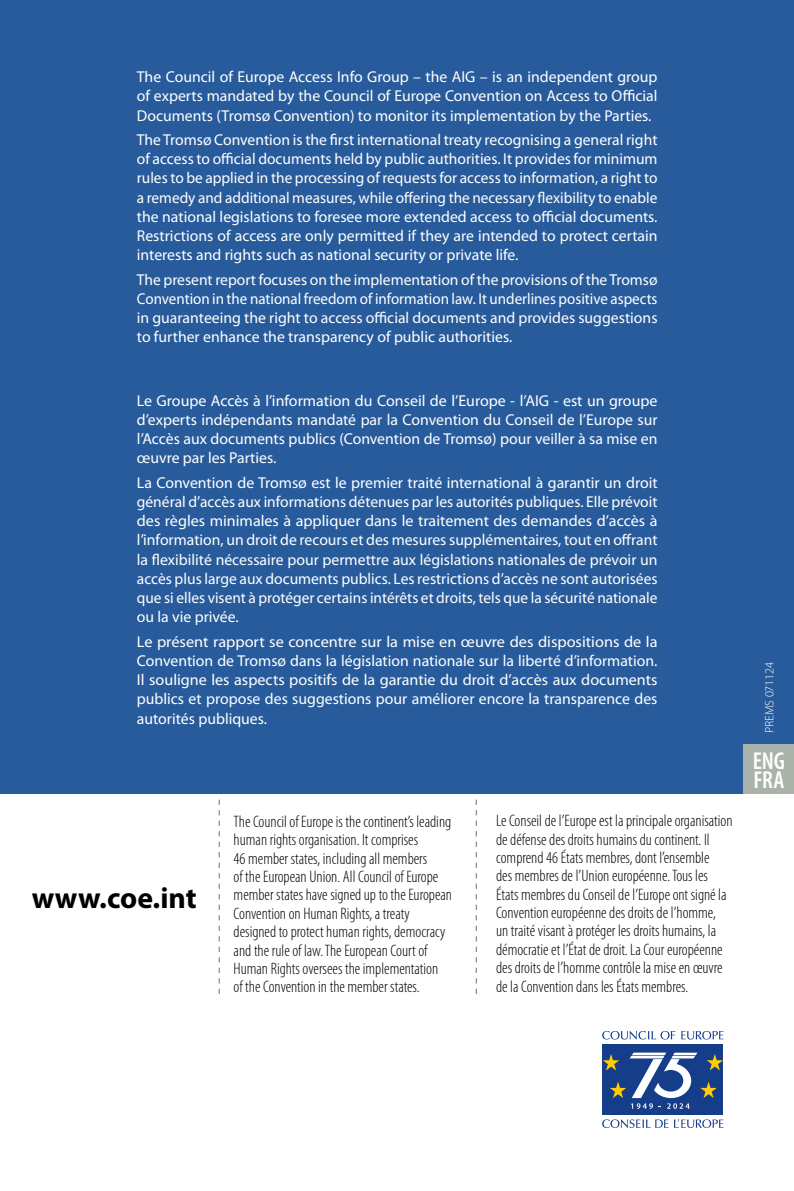
<style>
.page{position:relative;width:794px;height:1191px;background:#fff}
.page>*{position:absolute;margin:0;border:0;box-sizing:border-box;transform-origin:0 0}
.t1{font:700 29.75px "Myriad Pro";color:#000}
.t2{font:600 condensed 24.5px/19.2px "Myriad Pro";letter-spacing:-.01em;color:#fff}
.t3{font:300 condensed 16.62px/18.4px "Myriad Pro";color:#000}
.t4{font:15.75px/19.2px "Myriad Pro";color:#fff;text-align:justify}
.t5{font:300 12.25px "Myriad Pro";color:#fff}
</style>
<div class="page">
<div style="left:0;top:0;width:794px;height:794px;background:#275b9b"></div>
<div style="left:744px;top:744px;width:50px;height:50px;background:#a9b3a9"></div>
<svg style="left:219px;top:799px;width:1px;height:195px"></svg>
<svg style="left:476px;top:799px;width:1px;height:195px"></svg>
<svg style="left:681px;top:1031px;width:42px;height:8px"></svg>
<svg style="left:602px;top:1031px;width:73px;height:8px"></svg>
<svg style="left:674px;top:1119px;width:49px;height:9px"></svg>
<svg style="left:602px;top:1119px;width:66px;height:9px"></svg>
<div style="left:603px;top:1044px;width:120px;height:70px;background:#153d8a"></div>
<svg style="left:603px;top:1052px;width:120px;height:56px"></svg>
<p class="t4" style="left:137px;top:67px;width:522px">The Council of Europe Access Info Group – the AIG – is an independent group of experts mandated by the Council of Europe Convention on Access to Official Documents (Tromsø Convention) to monitor its implementation by the Parties.</p>
<p class="t4" style="left:137px;top:130px;width:522px">The Tromsø Convention is the first international treaty recognising a general right of access to official documents held by public authorities. It provides for minimum rules to be applied in the processing of requests for access to information, a right to a remedy and additional measures, while offering the necessary flexibility to enable the national legislations to foresee more extended access to official documents.<br>Restrictions of access are only permitted if they are intended to protect certain interests and rights such as national security or private life.</p>
<p class="t4" style="left:137px;top:269px;width:522px">The present report focuses on the implementation of the provisions of the Tromsø Convention in the national freedom of information law. It underlines positive aspects in guaranteeing the right to access official documents and provides suggestions to further enhance the transparency of public authorities.</p>
<p class="t4" style="left:137px;top:390px;width:522px">Le Groupe Accès à l’information du Conseil de l’Europe - l’AIG - est un groupe d’experts indépendants mandaté par la Convention du Conseil de l’Europe sur l’Accès aux documents publics (Convention de Tromsø) pour veiller à sa mise en œuvre par les Parties.</p>
<p class="t4" style="left:137px;top:472px;width:522px">La Convention de Tromsø est le premier traité international à garantir un droit général d’accès aux informations détenues par les autorités publiques. Elle prévoit des règles minimales à appliquer dans le traitement des demandes d’accès à l’information, un droit de recours et des mesures supplémentaires, tout en offrant la flexibilité nécessaire pour permettre aux législations nationales de prévoir un accès plus large aux documents publics. Les restrictions d’accès ne sont autorisées que si elles visent à protéger certains intérêts et droits, tels que la sécurité nationale ou la vie privée.</p>
<p class="t4" style="left:137px;top:631px;width:522px">Le présent rapport se concentre sur la mise en œuvre des dispositions de la Convention de Tromsø dans la législation nationale sur la liberté d’information.<br>Il souligne les aspects positifs de la garantie du droit d’accès aux documents publics et propose des suggestions pour améliorer encore la transparence des autorités publiques.</p>
<h1 class="t1" style="left:32px;top:878px;width:166px">www.coe.int</h1>
<p class="t3" style="left:234px;top:812px;width:220px">The Council of Europe is the continent’s leading human rights organisation. It comprises<br>46 member states, including all members<br>of the European Union. All Council of Europe member states have signed up to the European Convention on Human Rights, a treaty designed to protect human rights, democracy and the rule of law. The European Court of Human Rights oversees the implementation<br>of the Convention in the member states.</p>
<p class="t3" style="left:496px;top:811px;width:238px">Le Conseil de l’Europe est la principale organisation de défense des droits humains du continent. Il comprend 46 États membres, dont l’ensemble<br>des membres de l’Union européenne. Tous les États membres du Conseil de l’Europe ont signé la Convention européenne des droits de l’homme,<br>un traité visant à protéger les droits humains, la démocratie et l’État de droit. La Cour européenne des droits de l’homme contrôle la mise en œuvre de la Convention dans les États membres.</p>
<p class="t5" style="left:762px;top:733px;width:73px;rotate:-90deg">PREMS 071124</p>
<h2 class="t2" style="left:753px;top:750px;width:33px">ENG<br>FRA</h2>
</div>
